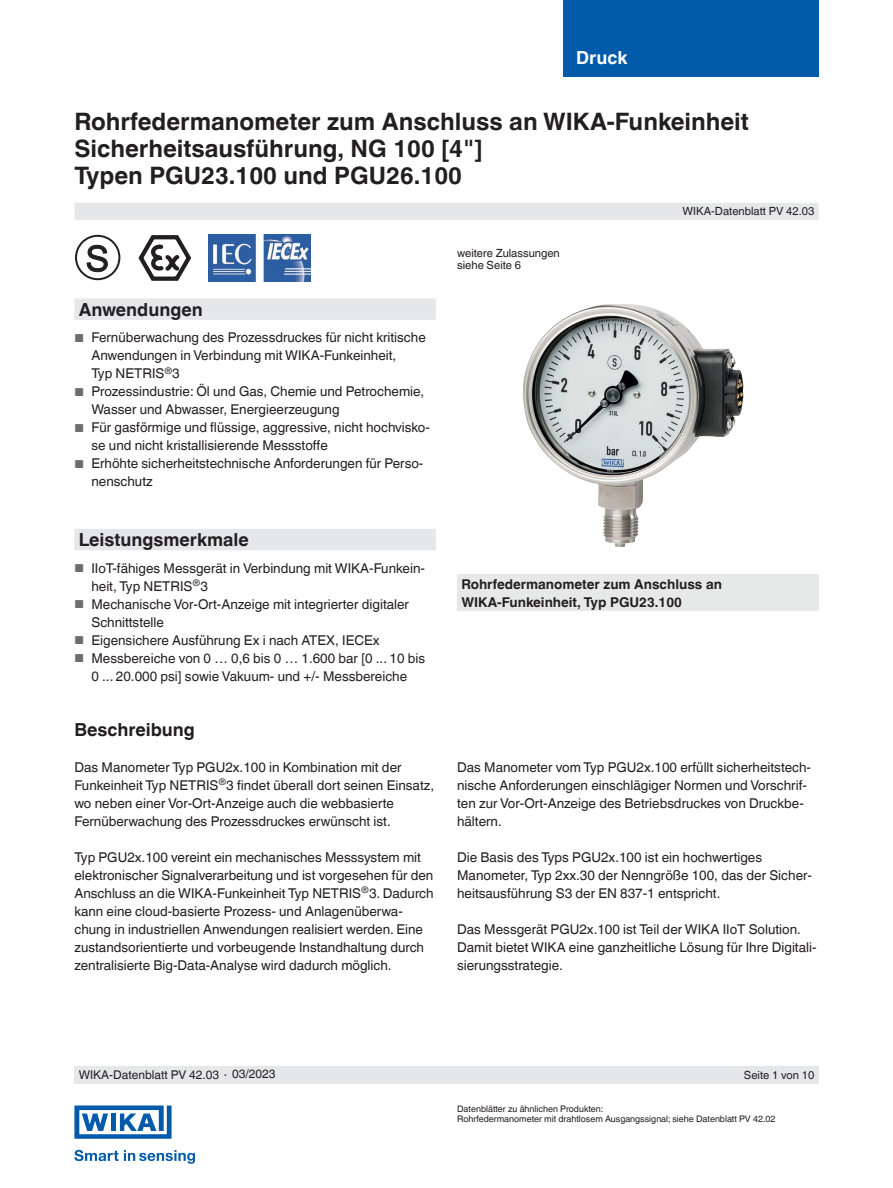
<style>
.page{position:relative;width:893px;height:1188px;background:#fff}
.page>*{position:absolute;margin:0;border:0;box-sizing:border-box;transform-origin:0 0}
.t1{font:700 24px/27px "Helvetica World";color:#231f20}
.t2{font:700 18px "Helvetica World";color:#231f20}
.t3{font:700 18px "Helvetica World";color:#fff}
.t4{font:13.5px/18px "Helvetica World";color:#231f20}
.t5{font:700 13.5px/18px "Helvetica World";color:#231f20}
.t6{font:12px "Helvetica World";color:#231f20}
.t7{font:11.25px/12.3px "Helvetica World";color:#231f20}
.t8{font:9px/10.5px "Helvetica World";color:#231f20}
.s1{font-size:11.55px;color:#6c6d70}
.s2{font-size:11.25px}
</style>
<div class="page">
<div style="left:563px;top:0;width:256px;height:76px;background:#015aaa"></div>
<div style="left:74px;top:203px;width:745px;height:17px;background:#e6e7e9"></div>
<div style="left:74px;top:1066px;width:745px;height:18px;background:#e6e7e9"></div>
<svg style="left:74px;top:1150px;width:121px;height:14px"></svg>
<svg style="left:74px;top:1106px;width:98px;height:33px"></svg>
<svg style="left:74px;top:298px;width:362px;height:252px"></svg>
<svg style="left:138px;top:235px;width:54px;height:46px"></svg>
<img style="left:208px;top:235px;width:102px;height:46px">
<div style="left:75px;top:235px;width:45px;height:45px;border:2px solid #231f20;border-radius:50%"></div>
<svg style="left:87px;top:245px;width:20px;height:27px"></svg>
<div style="left:457px;top:575px;width:362px;height:36px;background:#e7e9e8"></div>
<img style="left:523px;top:304px;width:220px;height:243px">
<h2 class="t3" style="left:576px;top:47px;width:53px">Druck</h2>
<h1 class="t1" style="left:74px;top:108px;width:676px">Rohrfedermanometer zum Anschluss an WIKA-Funkeinheit<br>Sicherheitsausführung, NG 100 [4"]<br>Typen PGU23.100 und PGU26.100</h1>
<h2 class="t2" style="left:79px;top:299px;width:126px">Anwendungen</h2>
<p class="t4" style="left:91px;top:329px;width:336px;text-indent:-17px"><span class="s1">■</span> Fernüberwachung des Prozessdruckes für nicht kritische<br>Anwendungen in Verbindung mit WIKA-Funkeinheit,<br>Typ NETRIS<sup>®</sup>3</p>
<p class="t4" style="left:91px;top:383px;width:334px;text-indent:-17px"><span class="s1">■</span> Prozessindustrie: Öl und Gas, Chemie und Petrochemie,<br>Wasser und Abwasser, Energieerzeugung</p>
<p class="t4" style="left:91px;top:419px;width:340px;text-indent:-17px"><span class="s1">■</span> Für gasförmige und flüssige, aggressive, nicht hochvisko&shy;se und nicht kristallisierende Messstoffe</p>
<p class="t4" style="left:91px;top:455px;width:334px;text-indent:-17px"><span class="s1">■</span> Erhöhte sicherheitstechnische Anforderungen für Perso&shy;nenschutz</p>
<h2 class="t2" style="left:79px;top:529px;width:172px">Leistungsmerkmale</h2>
<p class="t4" style="left:91px;top:559px;width:335px;text-indent:-17px"><span class="s1">■</span> IIoT-fähiges Messgerät in Verbindung mit WIKA-Funkein&shy;heit, Typ NETRIS<sup>®</sup>3</p>
<p class="t4" style="left:91px;top:595px;width:319px;text-indent:-17px"><span class="s1">■</span> Mechanische Vor-Ort-Anzeige mit integrierter digitaler<br>Schnittstelle</p>
<p class="t4" style="left:74px;top:631px;width:307px"><span class="s1">■</span> Eigensichere Ausführung Ex i nach ATEX, IECEx</p>
<p class="t4" style="left:74px;top:649px;width:352px;text-align:center"><span class="s1">■</span> Messbereiche von 0 … 0,6 bis 0 … 1.600 bar [0 ... 10 bis<br>0 ... 20.000 psi] sowie Vakuum- und +/- Messbereiche</p>
<h2 class="t2" style="left:74px;top:719px;width:122px">Beschreibung</h2>
<p class="t4" style="left:74px;top:758px;width:361px">Das Manometer Typ PGU2x.100 in Kombination mit der Funkeinheit Typ NETRIS<sup>®</sup>3 findet überall dort seinen Einsatz, wo neben einer Vor-Ort-Anzeige auch die webbasierte Fernüberwachung des Prozessdruckes erwünscht ist.</p>
<p class="t4" style="left:74px;top:848px;width:361px">Typ PGU2x.100 vereint ein mechanisches Messsystem mit elektronischer Signalverarbeitung und ist vorgesehen für den Anschluss an die WIKA-Funkeinheit Typ NETRIS<sup>®</sup>3. Dadurch kann eine cloud-basierte Prozess- und Anlagenüberwa&shy;chung in industriellen Anwendungen realisiert werden. Eine zustandsorientierte und vorbeugende Instandhaltung durch zentralisierte Big-Data-Analyse wird dadurch möglich.</p>
<p class="t7" style="left:457px;top:247px;width:104px">weitere Zulassungen siehe Seite 6</p>
<p class="t7" style="left:682px;top:205px;width:133px">WIKA-Datenblatt PV 42.03</p>
<p class="t5" style="left:461px;top:575px;width:262px">Rohrfedermanometer zum Anschluss an<br>WIKA-Funkeinheit, Typ PGU23.100</p>
<p class="t4" style="left:457px;top:758px;width:355px">Das Manometer vom Typ PGU2x.100 erfüllt sicherheitstech&shy;nische Anforderungen einschlägiger Normen und Vorschrif&shy;ten zur Vor-Ort-Anzeige des Betriebsdruckes von Druckbe&shy;hältern.</p>
<p class="t4" style="left:457px;top:848px;width:356px">Die Basis des Typs PGU2x.100 ist ein hochwertiges<br>Manometer, Typ 2xx.30 der Nenngröße 100, das der Sicher&shy;heitsausführung S3 der EN 837-1 entspricht.</p>
<p class="t4" style="left:457px;top:920px;width:361px">Das Messgerät PGU2x.100 ist Teil der WIKA IIoT Solution.<br>Damit bietet WIKA eine ganzheitliche Lösung für Ihre Digitali&shy;sierungsstrategie.</p>
<p class="t6" style="left:79px;top:1068px;width:198px">WIKA-Datenblatt PV 42.03 <span class="s2">∙</span> 03/2023</p>
<p class="t7" style="left:744px;top:1068px;width:72px">Seite 1 von 10</p>
<p class="t8" style="left:457px;top:1104px;width:320px">Datenblätter zu ähnlichen Produkten:<br>Rohrfedermanometer mit drahtlosem Ausgangssignal; siehe Datenblatt PV 42.02</p>
</div>
